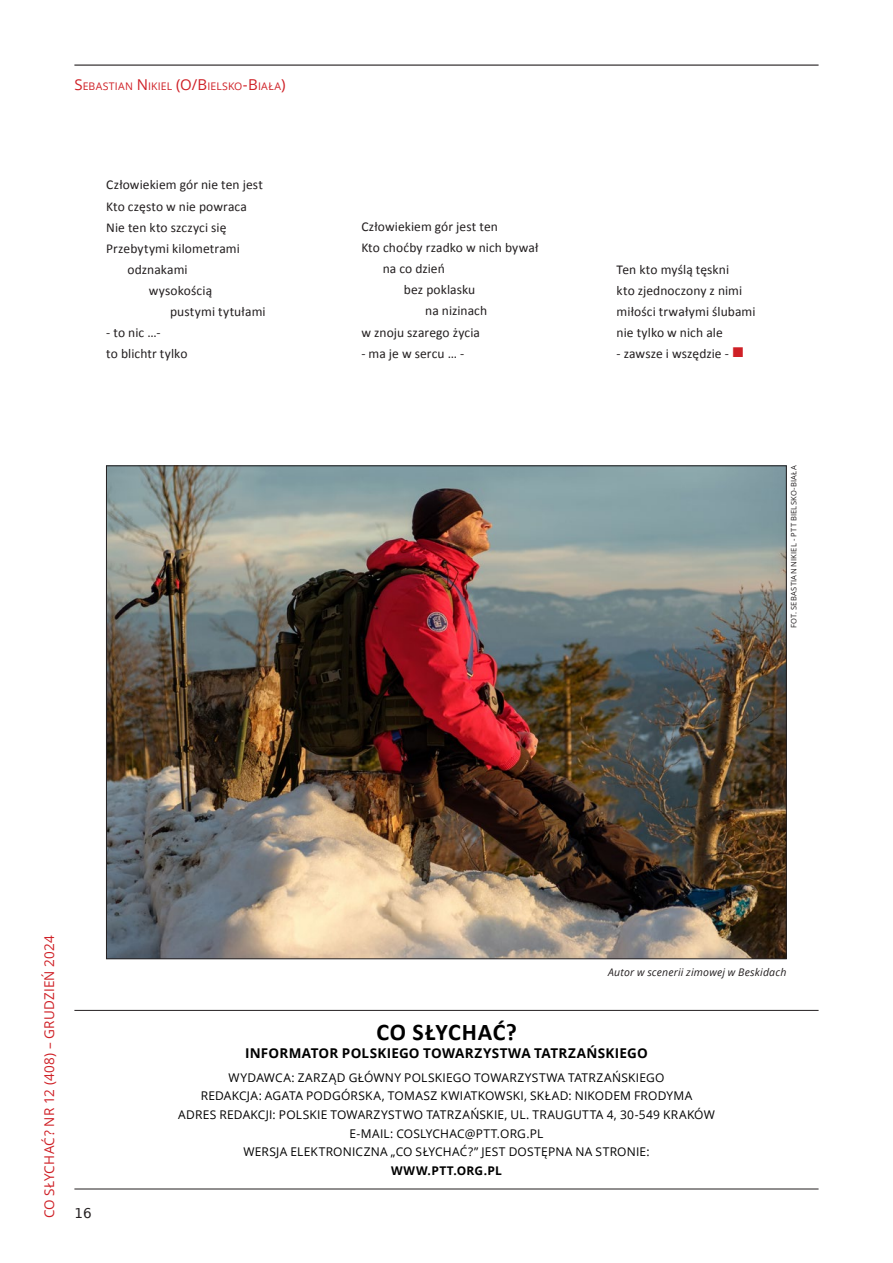
<style>
.page{position:relative;width:893px;height:1263px;background:#fff}
.page>*{position:absolute;margin:0;border:0;box-sizing:border-box;transform-origin:0 0}
.t1{font:700 24px "Calibri";letter-spacing:.035em;color:#000}
.t2{font:13.5px/21px "Calibri";letter-spacing:.005em;color:#231f20}
.t3{font:700 13.5px "Open Sans";letter-spacing:.015em;color:#000}
.t4{font:13.5px "Open Sans";letter-spacing:.015em;color:#cf2026}
.t5{font:13.5px "DejaVu Sans";color:#231f20}
.t6{font:12px/18.6px "Open Sans";letter-spacing:.02em;color:#000;text-align:center}
.t7{font:700 12px "Open Sans";letter-spacing:.04em;color:#000}
.t8{font:10.5px "Open Sans";letter-spacing:.02em;color:#cf2026}
.t9{font:italic 10.5px "Open Sans";letter-spacing:.02em;color:#231f20}
.t10{font:7.5px "Open Sans";letter-spacing:.04em;color:#231f20}
.s1{font-size:15px}
.s2{font-family:"Arial";font-weight:900;font-size:21px;color:#cf2026}
</style>
<div class="page">
<hr style="left:74px;top:1010px;width:745px;height:1px;background:#231f20">
<hr style="left:74px;top:1189px;width:745px;height:1px;background:#231f20">
<hr style="left:74px;top:65px;width:745px;height:1px;background:#231f20">
<img style="left:108px;top:468px;width:676px;height:489px">
<p class="t8" style="left:74px;top:79px;width:213px"><span class="s1">S</span>EBASTIAN <span class="s1">N</span> IKIEL <span class="s1">(O/B</span> IELSKO<span class="s1">-B</span> IAŁA<span class="s1">)</span></p>
<p class="t2" style="left:106px;top:175px;width:158px">Człowiekiem gór nie ten jest</p>
<p class="t2" style="left:106px;top:196px;width:142px">Kto często w nie powraca</p>
<p class="t2" style="left:106px;top:217px;width:122px">Nie ten kto szczyci się</p>
<p class="t2" style="left:106px;top:238px;width:135px">Przebytymi kilometrami</p>
<p class="t2" style="left:128px;top:259px;width:62px">odznakami</p>
<p class="t2" style="left:149px;top:280px;width:65px">wysokością</p>
<p class="t2" style="left:170px;top:301px;width:97px">pustymi tytułami</p>
<p class="t2" style="left:106px;top:322px;width:83px">- to nic …-<br>to blichtr tylko</p>
<p class="t2" style="left:361px;top:216px;width:138px">Człowiekiem gór jest ten</p>
<p class="t2" style="left:361px;top:237px;width:179px">Kto choćby rzadko w nich bywał</p>
<p class="t2" style="left:383px;top:259px;width:64px">na co dzień</p>
<p class="t2" style="left:404px;top:280px;width:73px">bez poklasku</p>
<p class="t2" style="left:425px;top:301px;width:63px">na nizinach</p>
<p class="t2" style="left:361px;top:322px;width:120px">w znoju szarego życia</p>
<p class="t2" style="left:361px;top:343px;width:104px">- ma je w sercu … -</p>
<p class="t2" style="left:617px;top:259px;width:140px">Ten kto myślą tęskni<br>kto zjednoczony z nimi miłości trwałymi ślubami nie tylko w nich ale</p>
<p class="t2" style="left:617px;top:343px;width:129px">- zawsze i wszędzie - <span class="s2">■</span></p>
<p class="t10" style="left:789px;top:628px;width:164px;rotate:-90deg">FOT. SEBASTIAN NI KIEL - PTT BIELSKO-BIAŁA</p>
<p class="t4" style="left:40px;top:1218px;width:285px;rotate:-90deg">CO SŁYCHAĆ? nr 12 (408) – grudzień 2024</p>
<p class="t5" style="left:74px;top:1202px;width:19px">16</p>
<p class="t9" style="left:608px;top:964px;width:180px">Autor w scenerii zimowej w Beskidach</p>
<h1 class="t1" style="left:376px;top:1016px;width:142px">CO SŁYCHAĆ?</h1>
<p class="t3" style="left:245px;top:1043px;width:404px">INFORMATOR POLSKIEGO TOWARZYSTWA TATRZAŃSKIEGO</p>
<p class="t6" style="left:178px;top:1068px;width:538px">WYDAWCA: ZARZĄD GŁÓWNY POLSKIEGO TOWARZYSTWA TATRZAŃSKIEGO<br>REDAKCJA: AGATA PODGÓRSKA, TOMASZ KWIATKOWSKI, SKŁAD: NIKODEM FRODYMA<br>ADRES REDAKCJI: POLSKIE TOWARZYSTWO TATRZAŃSKIE, UL. TRAUGUTTA 4, 30-549 KRAKÓW E-MAIL: COSLYCHAC@PTT.ORG.PL<br>WERSJA ELEKTRONICZNA „CO SŁYCHAĆ?” JEST DOSTĘPNA NA STRONIE:</p>
<p class="t7" style="left:391px;top:1162px;width:112px">WWW.PTT.ORG.PL</p>
</div>
